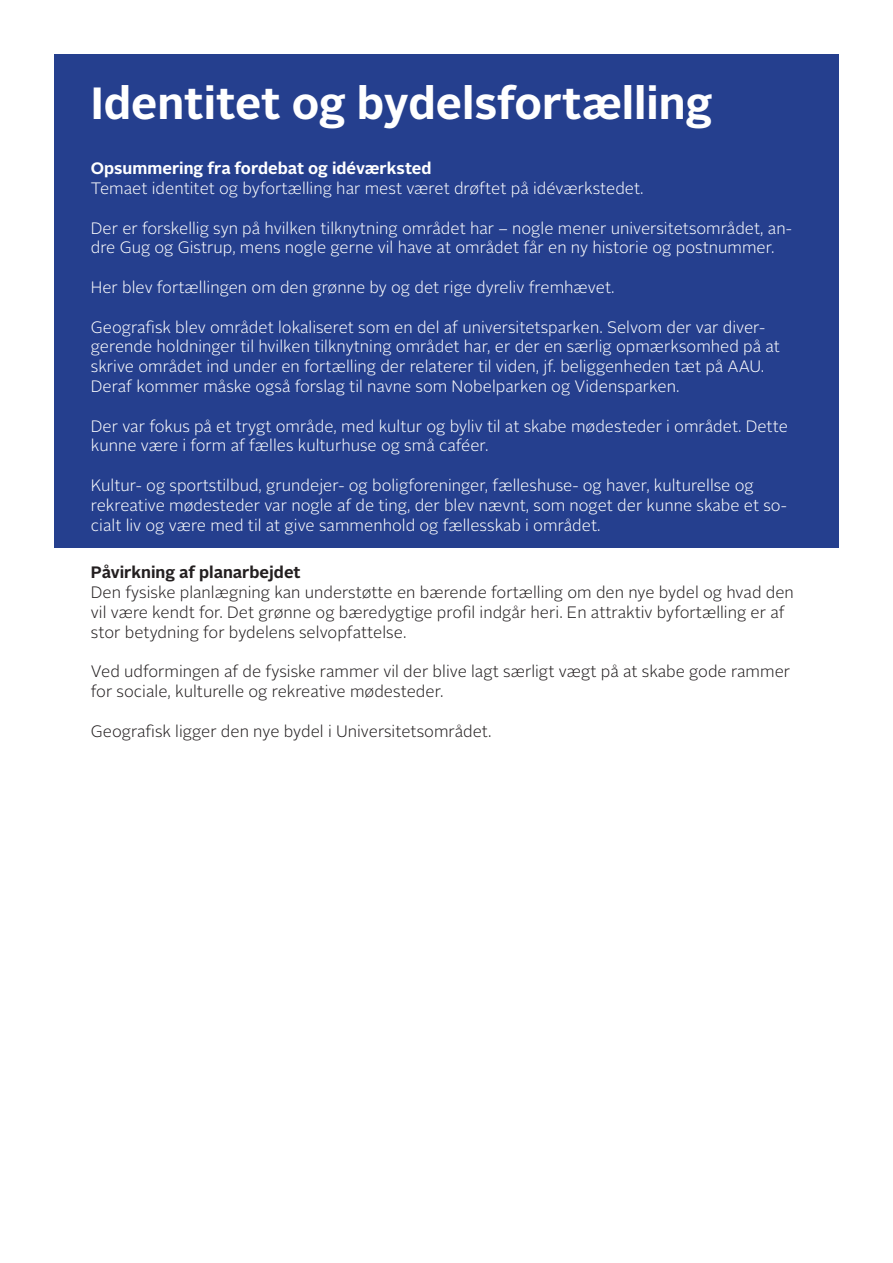
<style>
.page{position:relative;width:893px;height:1263px;background:#fff}
.page>*{position:absolute;margin:0;border:0;box-sizing:border-box;transform-origin:0 0}
.t1{font:700 45px "Alright Sans";color:#fff}
.t2{font:300 16.5px/19.8px "Alright Sans";color:#fff}
.t3{font:300 16.5px/19.8px "Alright Sans";color:#231f20}
.t4{font:700 16.5px "Alright Sans";color:#fff}
.t5{font:700 16.5px "Alright Sans";color:#231f20}
</style>
<div class="page">
<div style="left:54px;top:54px;width:785px;height:493px;background:#253f8e"></div>
<p class="t1" style="left:91px;top:72px;width:623px">Identitet og bydelsfortælling</p>
<p class="t4" style="left:91px;top:157px;width:342px">Opsummering fra fordebat og idéværksted</p>
<p class="t2" style="left:91px;top:179px;width:554px">Temaet identitet og byfortælling har mest været drøftet på idéværkstedet.</p>
<p class="t2" style="left:91px;top:218px;width:702px">Der er forskellig syn på hvilken tilknytning området har – nogle mener universitetsområdet, an&shy;dre Gug og Gistrup, mens nogle gerne vil have at området får en ny historie og postnummer.</p>
<p class="t2" style="left:91px;top:278px;width:525px">Her blev fortællingen om den grønne by og det rige dyreliv fremhævet.</p>
<p class="t2" style="left:91px;top:317px;width:691px">Geografisk blev området lokaliseret som en del af universitetsparken. Selvom der var diver&shy;gerende holdninger til hvilken tilknytning området har, er der en særlig opmærksomhed på at skrive området ind under en fortælling der relaterer til viden, jf. beliggenheden tæt på AAU.<br>Deraf kommer måske også forslag til navne som Nobelparken og Vidensparken.</p>
<p class="t2" style="left:91px;top:416px;width:699px">Der var fokus på et trygt område, med kultur og byliv til at skabe mødesteder i området. Dette kunne være i form af fælles kulturhuse og små caféer.</p>
<p class="t2" style="left:91px;top:476px;width:697px">Kultur- og sportstilbud, grundejer- og boligforeninger, fælleshuse- og haver, kulturellse og rekreative mødesteder var nogle af de ting, der blev nævnt, som noget der kunne skabe et so&shy;cialt liv og være med til at give sammenhold og fællesskab i området.</p>
<p class="t5" style="left:91px;top:561px;width:211px">Påvirkning af planarbejdet</p>
<p class="t3" style="left:91px;top:582px;width:704px">Den fysiske planlægning kan understøtte en bærende fortælling om den nye bydel og hvad den vil være kendt for. Det grønne og bæredygtige profil indgår heri. En attraktiv byfortælling er af stor betydning for bydelens selvopfattelse.</p>
<p class="t3" style="left:91px;top:662px;width:701px">Ved udformingen af de fysiske rammer vil der blive lagt særligt vægt på at skabe gode rammer for sociale, kulturelle og rekreative mødesteder.</p>
<p class="t3" style="left:91px;top:721px;width:402px">Geografisk ligger den nye bydel i Universitetsområdet.</p>
</div>
